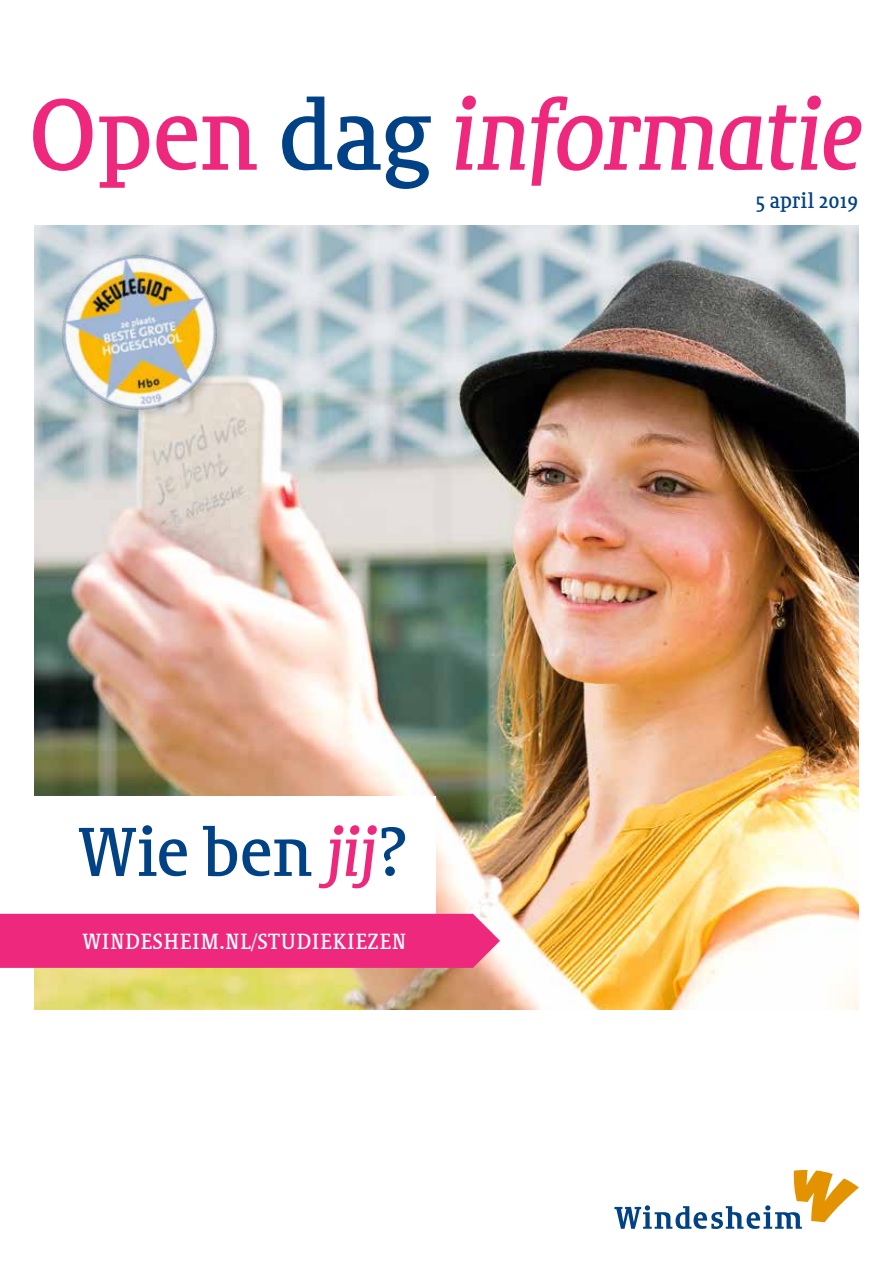
<style>
.page{position:relative;width:893px;height:1263px;background:#fff}
.page>*{position:absolute;margin:0;border:0;box-sizing:border-box;transform-origin:0 0}
.t1{font:97.8px "Sheriff Italian";letter-spacing:-.025em;color:#ed287d}
.t2{font:66.9px "Sheriff";letter-spacing:-.015em;color:#004285}
.t3{font:21.3px "Sheriff";color:#fff}
.t4{font:21px "Sheriff";letter-spacing:-.02em;color:#004285}
.s1{font-family:"Sheriff"}
.s2{font-family:"Sheriff";color:#004285}
.s3{font-family:"Sheriff Italian";color:#ed287d}
</style>
<div class="page">
<img style="left:34px;top:225px;width:825px;height:784px">
<div style="left:0;top:796px;width:435px;height:118px;background:#fff"></div>
<div style="left:0;top:914px;width:500px;height:54px;background:#ed287d"></div>
<svg style="left:614px;top:1170px;width:245px;height:59px"></svg>
<img style="left:44px;top:232px;width:201px;height:203px">
<h1 class="t1" style="left:28px;top:79px;width:836px"><span class="s1">Open</span> <span class="s2">dag</span> informatie</h1>
<p class="t4" style="left:755px;top:189px;width:104px">5 april 2019</p>
<h2 class="t2" style="left:77px;top:814px;width:332px">Wie ben <span class="s3">jij</span>?</h2>
<p class="t3" style="left:82px;top:929px;width:326px">WINDESHEIM.NL/STUDIEKIEZEN</p>
</div>
